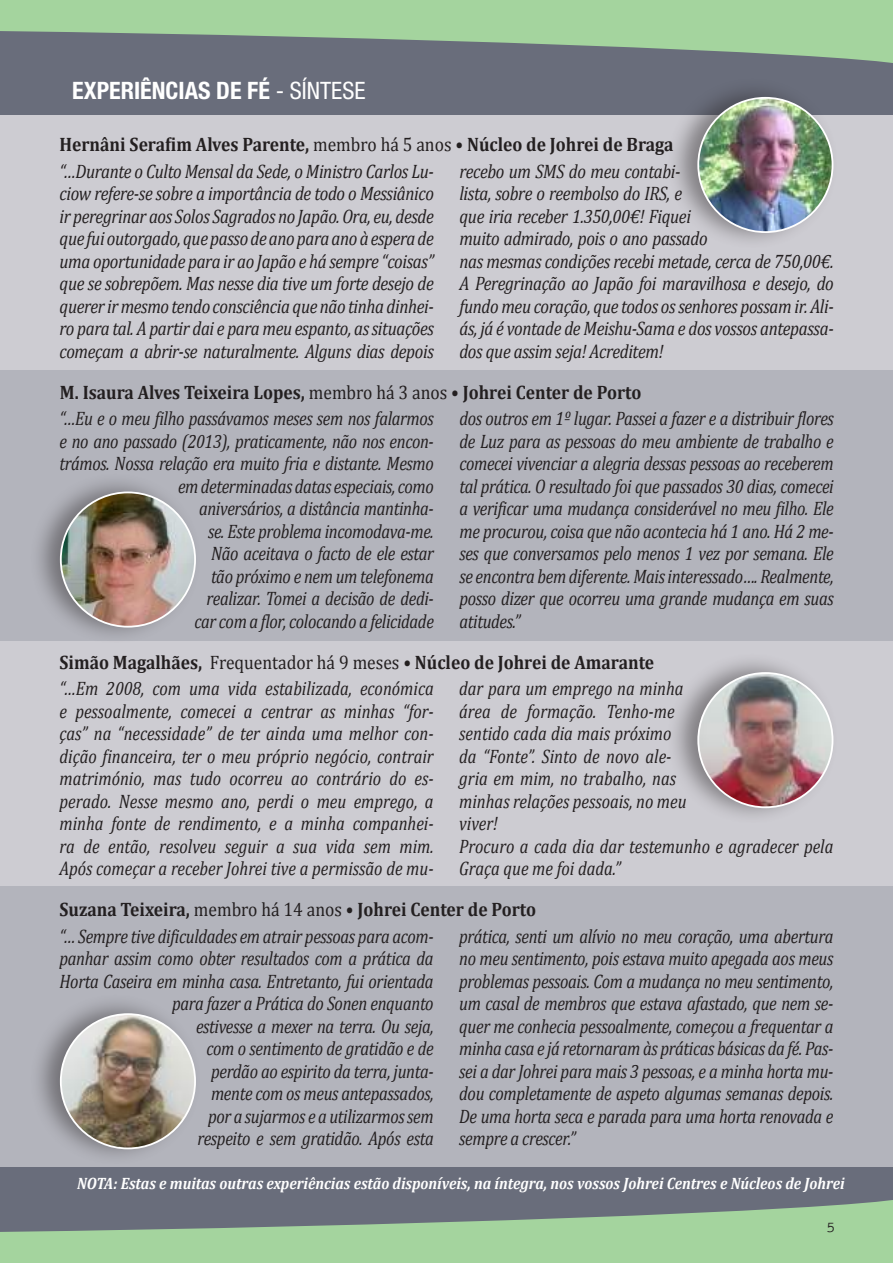
<style>
.page{position:relative;width:893px;height:1263px;background:#fff}
.page>*{position:absolute;margin:0;border:0;box-sizing:border-box;transform-origin:0 0}
.t1{font:700 condensed 24px "Helvetica Neue LT Std";color:#fff}
.t2{font:italic 19.5px/22.5px "Cambria";letter-spacing:-.02em;color:#231f20;text-align:justify;scale:.85 1}
.t3{font:italic 19.5px/22.5px "Cambria";letter-spacing:-.02em;color:#231f20;text-align:justify;scale:.87 1}
.t4{font:700 19.5px "Cambria";color:#231f20;scale:.9 1}
.t5{font:italic 19.5px/22.5px "Cambria";color:#231f20;scale:.85 1}
.t6{font:italic 700 16.5px "Cambria";color:#fff;scale:.9 1}
.t7{font:300 15px "Bell Gothic Std";color:#231f20}
.s1{font-weight:400}
</style>
<div class="page">
<div style="left:0;top:98px;width:893px;height:814px;background:#cdccd2"></div>
<div style="left:0;top:887px;width:893px;height:301px;background:#b3b4bc"></div>
<div style="left:0;top:1168px;width:893px;height:79px;background:#696d7b"></div>
<svg style="left:0;top:1200px;width:893px;height:63px;fill:#a4d49e"></svg>
<div style="left:0;top:370px;width:893px;height:270px;background:#b3b4bc"></div>
<div style="left:0;top:0;width:893px;height:115px;background:#696d7b"></div>
<svg style="left:0;top:0;width:893px;height:63px;fill:#a4d49e"></svg>
<div style="left:665px;top:76px;width:173px;height:172px;background:#231f20;opacity:.45"></div>
<img style="left:698px;top:98px;width:134px;height:134px;border-radius:67px">
<div style="left:28px;top:470px;width:172px;height:173px;background:#231f20;opacity:.45"></div>
<img style="left:61px;top:492px;width:134px;height:135px;border-radius:67px">
<div style="left:665px;top:651px;width:173px;height:173px;background:#231f20;opacity:.45"></div>
<img style="left:698px;top:673px;width:134px;height:134px;border-radius:67px">
<div style="left:28px;top:992px;width:172px;height:173px;background:#231f20;opacity:.45"></div>
<img style="left:61px;top:1014px;width:134px;height:134px;border-radius:67px">
<p class="t1" style="left:72px;top:76px;width:295px">EXPERIÊNCIAS DE FÉ <span class="s1">- SÍNTESE</span></p>
<p class="t4" style="left:60px;top:132px;width:684px">Hernâni Serafim Alves Parente, <span class="s1">membro há 5 anos •</span> Núcleo de Johrei de Braga</p>
<p class="t3" style="left:60px;top:159px;width:432px">“…Durante o Culto Mensal da Sede, o Ministro Carlos Lu&shy;ciow refere-se sobre a importância de todo o Messiânico ir peregrinar aos Solos Sagrados no Japão. Ora, eu, desde que fui outorgado, que passo de ano para ano à espera de uma oportunidade para ir ao Japão e há sempre “coisas” que se sobrepõem. Mas nesse dia tive um forte desejo de querer ir mesmo tendo consciência que não tinha dinhei&shy;ro para tal. A partir dai e para meu espanto, as situações começam a abrir-se naturalmente. Alguns dias depois</p>
<p class="t3" style="left:459px;top:159px;width:432px;text-align:left">recebo um SMS do meu contabi-<br>lista, sobre o reembolso do IRS, e<br>que iria receber 1.350,00€! Fiquei<br>muito admirado, pois o ano passado<br>nas mesmas condições recebi metade, cerca de 750,00€.<br>A Peregrinação ao Japão foi maravilhosa e desejo, do fundo meu coração, que todos os senhores possam ir. Ali&shy;ás, já é vontade de Meishu-Sama e dos vossos antepassa&shy;dos que assim seja! Acreditem!</p>
<p class="t4" style="left:60px;top:380px;width:648px">M. Isaura Alves Teixeira Lopes, <span class="s1">membro há 3 anos •</span> Johrei Center de Porto</p>
<p class="t2" style="left:60px;top:407px;width:442px;text-align:right">“…Eu e o meu filho passávamos meses sem nos falarmos e no ano passado (2013), praticamente, não nos encon&shy;trámos. Nossa relação era muito fria e distante. Mesmo em determinadas datas especiais, como<br>aniversários, a distância mantinha-<br>se. Este problema incomodava-me.<br>Não aceitava o facto de ele estar<br>tão próximo e nem um telefonema<br>realizar. Tomei a decisão de dedi-<br>car com a flor, colocando a felicidade</p>
<p class="t2" style="left:459px;top:407px;width:442px">dos outros em 1º lugar. Passei a fazer e a distribuir flores de Luz para as pessoas do meu ambiente de trabalho e comecei vivenciar a alegria dessas pessoas ao receberem tal prática. O resultado foi que passados 30 dias, comecei a verificar uma mudança considerável no meu filho. Ele me procurou, coisa que não acontecia há 1 ano. Há 2 me&shy;ses que conversamos pelo menos 1 vez por semana. Ele se encontra bem diferente. Mais interessado…. Realmente, posso dizer que ocorreu uma grande mudança em suas atitudes.”</p>
<p class="t4" style="left:60px;top:650px;width:662px">Simão Magalhães, <span class="s1">Frequentador há 9 meses •</span> Núcleo de Johrei de Amarante</p>
<p class="t2" style="left:60px;top:677px;width:442px">“…Em 2008, com uma vida estabilizada, económica e pessoalmente, comecei a centrar as minhas “for&shy;ças” na “necessidade” de ter ainda uma melhor con&shy;dição financeira, ter o meu próprio negócio, contrair matrimónio, mas tudo ocorreu ao contrário do es&shy;perado. Nesse mesmo ano, perdi o meu emprego, a minha fonte de rendimento, e a minha companhei&shy;ra de então, resolveu seguir a sua vida sem mim.<br>Após começar a receber Johrei tive a permissão de mu-</p>
<p class="t5" style="left:459px;top:677px;width:442px">dar para um emprego na minha<br>área de formação. Tenho-me<br>sentido cada dia mais próximo<br>da “Fonte”. Sinto de novo ale-<br>gria em mim, no trabalho, nas<br>minhas relações pessoais, no meu<br>viver!<br>Procuro a cada dia dar testemunho e agradecer pela<br>Graça que me foi dada.”</p>
<p class="t4" style="left:60px;top:898px;width:531px">Suzana Teixeira, <span class="s1">membro há 14 anos •</span> Johrei Center de Porto</p>
<p class="t2" style="left:60px;top:924px;width:442px;text-align:right">“… Sempre tive dificuldades em atrair pessoas para acom&shy;panhar assim como obter resultados com a prática da Horta Caseira em minha casa. Entretanto, fui orientada para fazer a Prática do Sonen enquanto<br>estivesse a mexer na terra. Ou seja,<br>com o sentimento de gratidão e de<br>perdão ao espirito da terra, junta-<br>mente com os meus antepassados,<br>por a sujarmos e a utilizarmos sem<br>respeito e sem gratidão. Após esta</p>
<p class="t2" style="left:459px;top:924px;width:442px">prática, senti um alívio no meu coração, uma abertura no meu sentimento, pois estava muito apegada aos meus problemas pessoais. Com a mudança no meu sentimento, um casal de membros que estava afastado, que nem se&shy;quer me conhecia pessoalmente, começou a frequentar a minha casa e já retornaram às práticas básicas da fé. Pas&shy;sei a dar Johrei para mais 3 pessoas, e a minha horta mu&shy;dou completamente de aspeto algumas semanas depois.<br>De uma horta seca e parada para uma horta renovada e sempre a crescer.”</p>
<p class="t6" style="left:77px;top:1174px;width:854px">NOTA: Estas e muitas outras experiências estão disponíveis, na íntegra, nos vossos Johrei Centres e Núcleos de Johrei</p>
<p class="t7" style="left:827px;top:1219px;width:10px">5</p>
</div>
